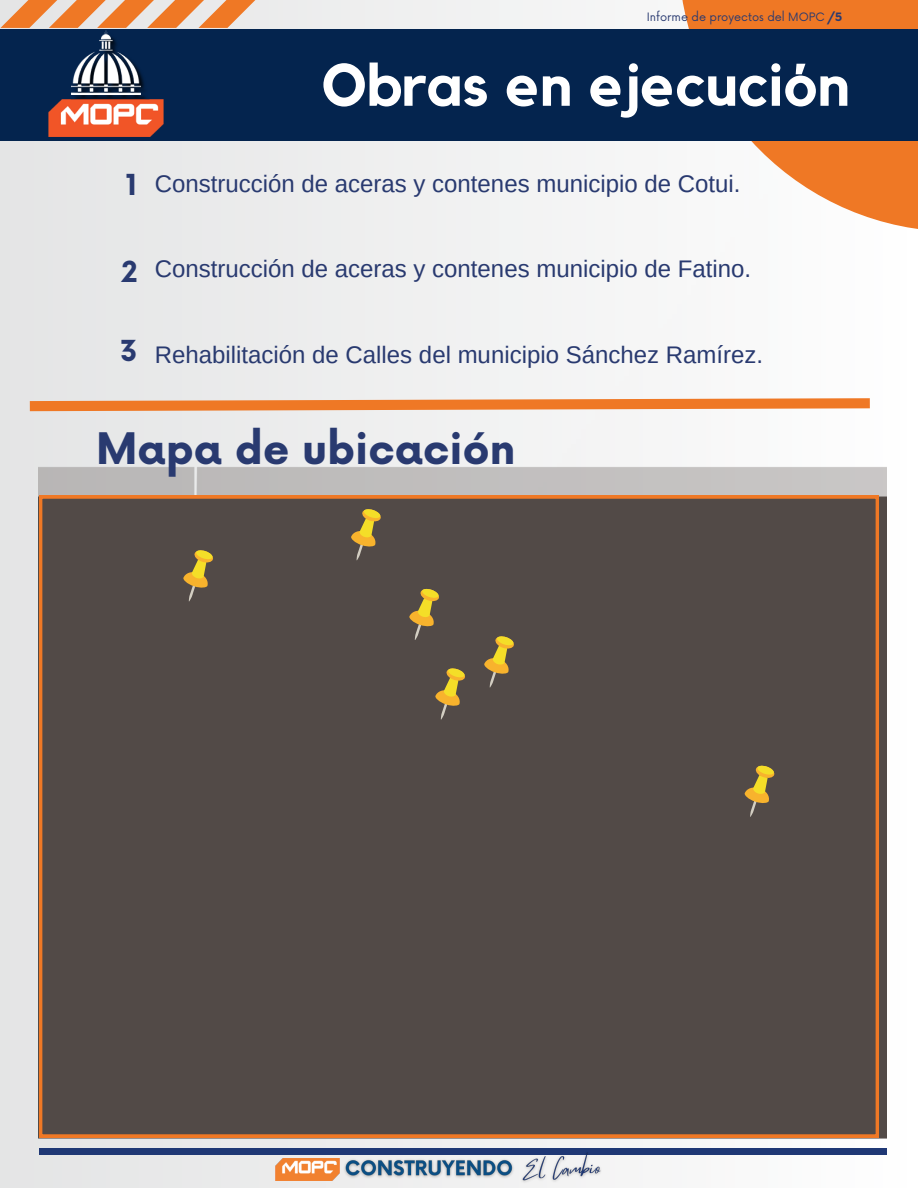
<style>
.page{position:relative;width:918px;height:1188px;background:#fff}
.page>*{position:absolute;margin:0;border:0;box-sizing:border-box;transform-origin:0 0}
.t1{font:700 59.25px "Kollektif";color:#fff}
.t2{font:700 42.3px "Now";color:#293a70}
.t3{font:700 28.2px "Now";color:#293a70}
.t4{font:24px "Arimo";color:#293a70}
.t5{font:11.25px "Now";color:#293a70}
.s1{font-weight:700}
</style>
<div class="page">
<img style="left:0;top:0;width:887px;height:1188px">
<svg style="left:679px;top:0;width:239px;height:231px;fill:#ef7825"></svg>
<div style="left:0;top:29px;width:918px;height:112px;background:#04244e"></div>
<img style="left:48px;top:31px;width:116px;height:106px">
<img style="left:39px;top:426px;width:847px;height:762px">
<svg style="left:20px;top:393px;width:860px;height:23px"></svg>
<div style="left:39px;top:495px;width:840px;height:643px;background:#524a47"></div>
<svg style="left:744px;top:765px;width:30px;height:52px;background:#907b3f"></svg>
<svg style="left:409px;top:588px;width:30px;height:52px;background:#907b3f"></svg>
<svg style="left:484px;top:636px;width:30px;height:51px;background:#927c3f"></svg>
<svg style="left:183px;top:550px;width:30px;height:51px;background:#927c3f"></svg>
<svg style="left:350px;top:509px;width:31px;height:51px;background:#907a3f"></svg>
<svg style="left:435px;top:668px;width:30px;height:52px;background:#907b3f"></svg>
<svg style="left:0;top:0;width:256px;height:28px;background:#eba87a"></svg>
<p class="t5" style="left:647px;top:7px;width:197px">Informe de proyectos del MOPC <span class="s1">/5</span></p>
<h1 class="t1" style="left:321px;top:50px;width:530px">Obras en ejecución</h1>
<p class="t3" style="left:126px;top:163px;width:13px">1</p>
<p class="t4" style="left:155px;top:168px;width:587px">Construcción de aceras y contenes municipio de Cotui.</p>
<p class="t3" style="left:121px;top:251px;width:18px">2</p>
<p class="t4" style="left:155px;top:254px;width:598px">Construcción de aceras y contenes municipio de Fatino.</p>
<p class="t3" style="left:120px;top:330px;width:19px">3</p>
<p class="t4" style="left:155px;top:339px;width:610px">Rehabilitación de Calles del municipio Sánchez Ramírez.</p>
<h2 class="t2" style="left:96px;top:417px;width:421px">Mapa de ubicación</h2>
</div>
